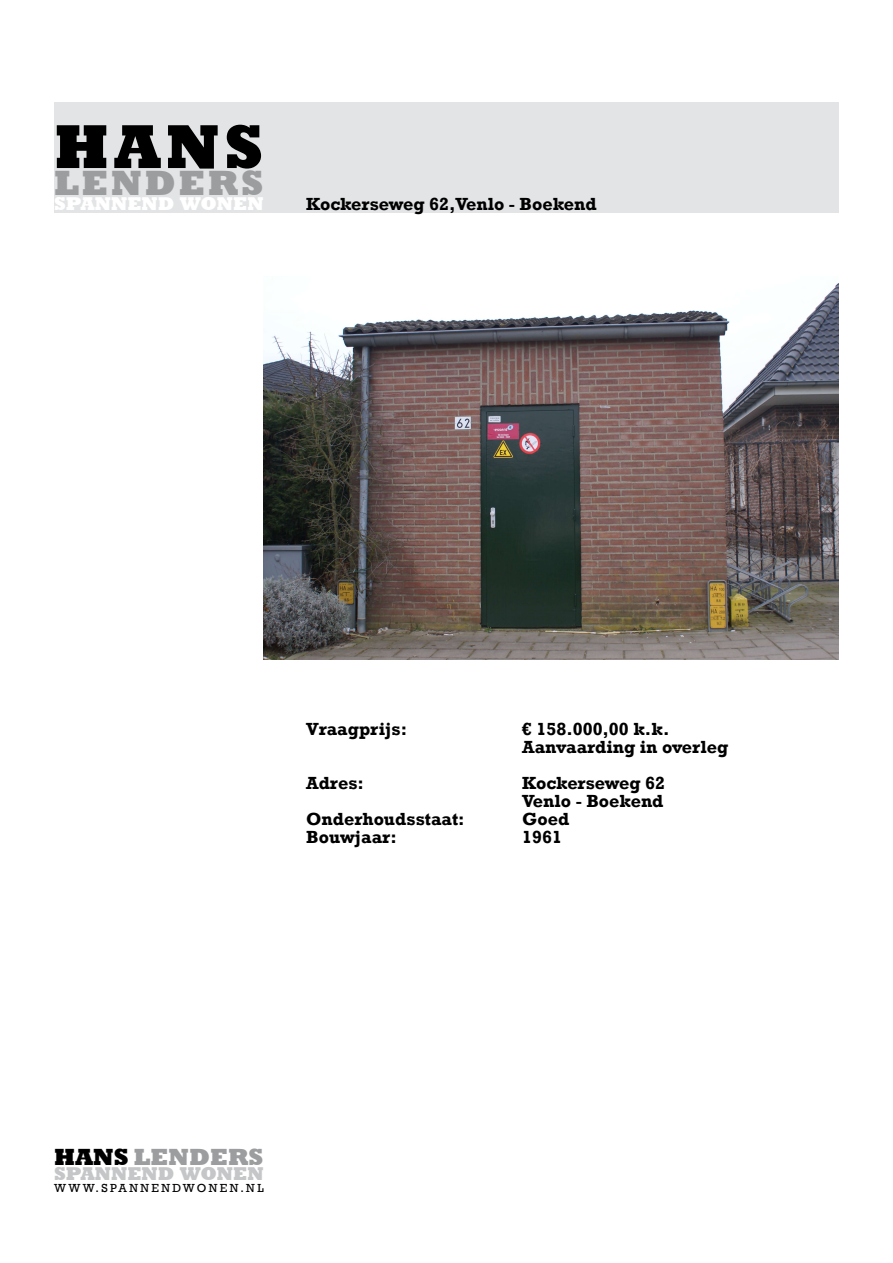
<style>
.page{position:relative;width:893px;height:1263px;background:#fff}
.page>*{position:absolute;margin:0;border:0;box-sizing:border-box;transform-origin:0 0}
.t1{font:800 63px "Rockwell";color:#000}
.t2{font:800 36px "Rockwell";letter-spacing:.07em;color:#9c9d9f}
.t3{font:800 24px "Rockwell";color:#9c9d9f}
.t4{font:800 19.05px "Rockwell";color:#fff}
.t5{font:800 19.05px "Rockwell";color:#c5c6c8}
.t6{font:700 18px/18px "Rockwell";color:#000}
.t7{font:12px "Rockwell";letter-spacing:.205em;color:#000}
.s1{color:#000}
</style>
<div class="page">
<div style="left:54px;top:102px;width:785px;height:111px;background:#e3e4e5"></div>
<img style="left:264px;top:282px;width:575px;height:377px">
<h1 class="t1" style="left:54px;top:111px;width:211px">HANS</h1>
<h2 class="t2" style="left:54px;top:162px;width:211px">LENDERS</h2>
<p class="t4" style="left:54px;top:193px;width:211px">SPANNEND WONEN</p>
<p class="t6" style="left:306px;top:195px;width:292px">Kockerseweg 62,Venlo - Boekend</p>
<p class="t6" style="left:306px;top:720px;width:102px">Vraagprijs:</p>
<p class="t6" style="left:522px;top:720px;width:208px">€ 158.000,00 k.k.<br>Aanvaarding in overleg</p>
<p class="t6" style="left:306px;top:774px;width:59px">Adres:</p>
<p class="t6" style="left:522px;top:774px;width:144px">Kockerseweg 62<br>Venlo - Boekend</p>
<p class="t6" style="left:306px;top:810px;width:160px">Onderhoudsstaat:</p>
<p class="t6" style="left:522px;top:810px;width:49px">Goed</p>
<p class="t6" style="left:306px;top:828px;width:92px">Bouwjaar:</p>
<p class="t6" style="left:522px;top:828px;width:41px">1961</p>
<h3 class="t3" style="left:54px;top:1143px;width:211px"><span class="s1">HANS</span> LENDERS</h3>
<p class="t5" style="left:54px;top:1162px;width:211px">SPANNEND WONEN</p>
<p class="t7" style="left:54px;top:1181px;width:211px">WWW.SPANNENDWONEN.NL</p>
</div>
